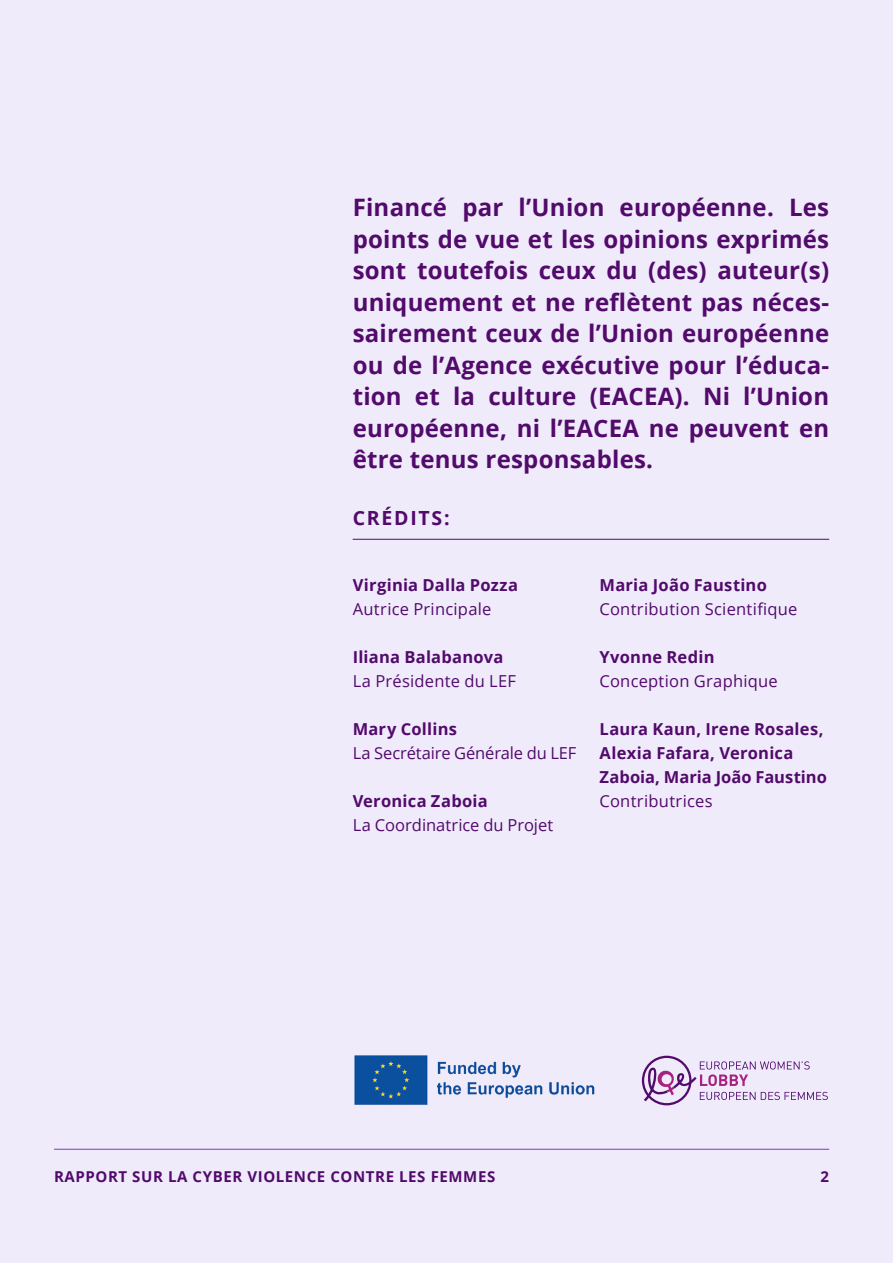
<style>
.page{position:relative;width:893px;height:1263px;background:#efebfb}
.page>*{position:absolute;margin:0;border:0;box-sizing:border-box;transform-origin:0 0}
.t1{font:700 24px/31.5px "Open Sans";letter-spacing:.01em;color:#520a6b;text-align:justify}
.t2{font:700 19.5px "Open Sans";letter-spacing:.09em;color:#520a6b}
.t3{font:700 16.5px/24px "Open Sans";letter-spacing:.015em;color:#520a6b}
.t4{font:16.5px "Open Sans";letter-spacing:.015em;color:#520a6b}
.t5{font:16.5px "Open Sans";letter-spacing:-.01em;color:#520a6b}
.t6{font:700 15px "Open Sans";letter-spacing:.04em;color:#520a6b}
</style>
<div class="page">
<hr style="left:54px;top:1149px;width:775px;height:1px;background:#7a3eba">
<img style="left:354px;top:1055px;width:241px;height:50px">
<svg style="left:642px;top:1056px;width:186px;height:49px"></svg>
<hr style="left:353px;top:539px;width:476px;height:1px;background:#520a6b">
<p class="t1" style="left:353px;top:191px;width:478px">Financé par l’Union européenne. Les points de vue et les opinions exprimés sont toutefois ceux du (des) auteur(s) uniquement et ne reflètent pas néces&shy;sairement ceux de l’Union européenne ou de l’Agence exécutive pour l’éduca&shy;tion et la culture (EACEA). Ni l’Union européenne, ni l’EACEA ne peuvent en être tenus responsables.</p>
<p class="t2" style="left:353px;top:504px;width:98px">CRÉDITS:</p>
<p class="t3" style="left:353px;top:573px;width:167px">Virginia Dalla Pozza</p>
<p class="t4" style="left:353px;top:598px;width:140px">Autrice Principale</p>
<p class="t3" style="left:353px;top:645px;width:152px">Iliana Balabanova</p>
<p class="t4" style="left:353px;top:670px;width:165px">La Présidente du LEF</p>
<p class="t3" style="left:353px;top:717px;width:106px">Mary Collins</p>
<p class="t5" style="left:353px;top:742px;width:225px">La Secrétaire Générale du LEF</p>
<p class="t3" style="left:353px;top:789px;width:137px">Veronica Zaboia</p>
<p class="t4" style="left:353px;top:814px;width:202px">La Coordinatrice du Projet</p>
<p class="t3" style="left:600px;top:573px;width:169px">Maria João Faustino</p>
<p class="t4" style="left:600px;top:598px;width:199px">Contribution Scientifique</p>
<p class="t3" style="left:600px;top:645px;width:116px">Yvonne Redin</p>
<p class="t4" style="left:600px;top:670px;width:180px">Conception Graphique</p>
<p class="t3" style="left:600px;top:717px;width:229px">Laura Kaun, Irene Rosales,<br>Alexia Fafara, Veronica<br>Zaboia, Maria João Faustino</p>
<p class="t4" style="left:600px;top:790px;width:115px">Contributrices</p>
<p class="t6" style="left:54px;top:1166px;width:443px">RAPPORT SUR LA CYBER VIOLENCE CONTRE LES FEMMES</p>
<p class="t6" style="left:821px;top:1166px;width:10px">2</p>
</div>
